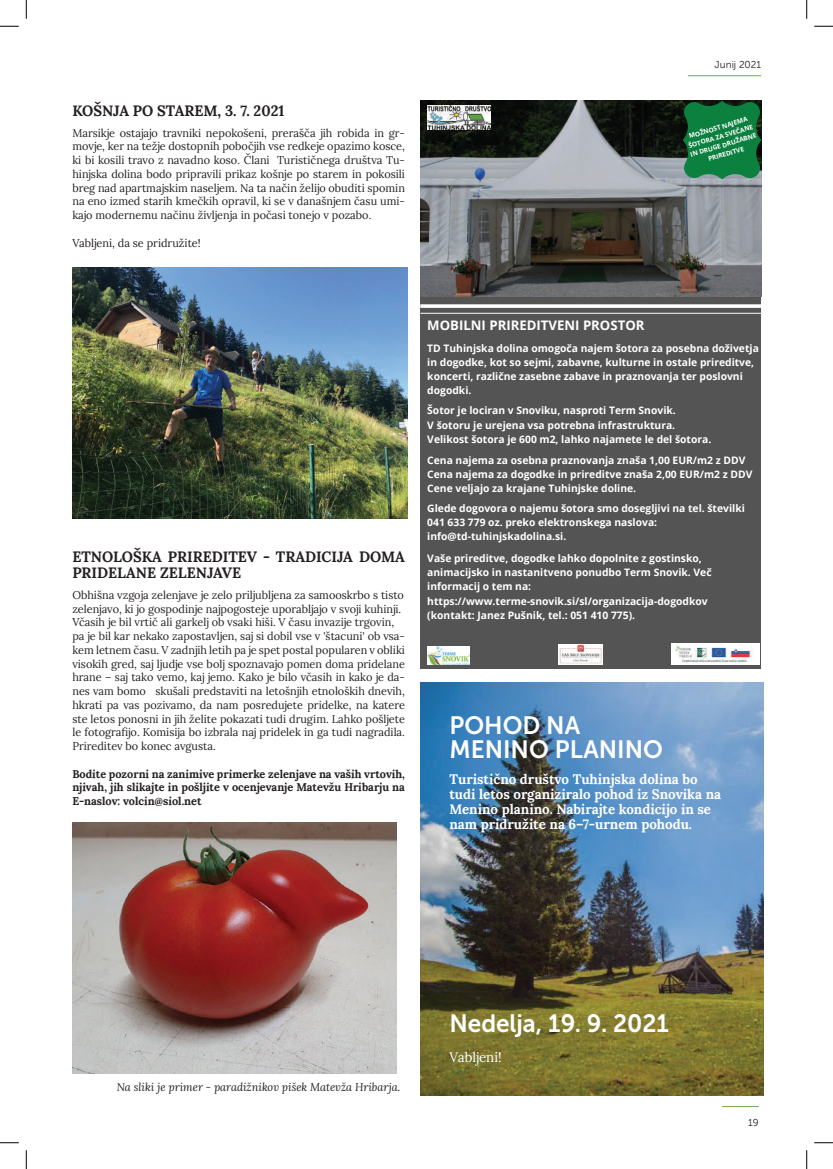
<style>
.page{position:relative;width:833px;height:1169px;background:#fff}
.page>*{position:absolute;margin:0;border:0;box-sizing:border-box;transform-origin:0 0}
.t1{font:25px/23.8px "Museo Sans 700";color:#fff}
.t2{font:700 15px/16.2px "Lora";color:#231f20}
.t3{font:700 13.75px/15px "Lora";color:#fff}
.t4{font:13.75px "Lora";color:#fff}
.t5{font:700 13.12px "Open Sans";color:#fff}
.t6{font:11.25px/13.8px "Lora";color:#231f20;text-align:justify}
.t7{font:700 11.25px/13.8px "Lora";color:#231f20;text-align:justify}
.t8{font:italic 11.25px "Lora";color:#231f20}
.t9{font:700 10.25px/14.1px "Open Sans";color:#fff}
.t10{font:10px "Museo Sans 300";color:#231f20}
.t11{font:700 6.5px/9.1px "Open Sans";color:#fff;text-align:center}
</style>
<div class="page">
<hr style="left:721px;top:1106px;width:37px;height:1px;background:#70ad45">
<hr style="left:687px;top:75px;width:73px;height:1px;background:#70ad45">
<img style="left:72px;top:268px;width:335px;height:251px">
<img style="left:72px;top:822px;width:324px;height:252px">
<img style="left:420px;top:101px;width:340px;height:196px">
<svg style="left:682px;top:101px;width:78px;height:78px;background:#13773f"></svg>
<img style="left:427px;top:106px;width:63px;height:23px">
<div style="left:420px;top:297px;width:340px;height:371px;background:#535453"></div>
<svg style="left:420px;top:304px;width:340px;height:4px"></svg>
<hr style="left:420px;top:313px;width:340px;height:1px;background:#fff">
<img style="left:427px;top:647px;width:42px;height:18px">
<img style="left:558px;top:644px;width:44px;height:21px">
<img style="left:671px;top:643px;width:88px;height:22px">
<img style="left:420px;top:683px;width:343px;height:412px">
<svg style="left:0;top:25px;width:19px;height:2px"></svg>
<svg style="left:814px;top:25px;width:18px;height:2px"></svg>
<svg style="left:0;top:1142px;width:19px;height:1px"></svg>
<svg style="left:814px;top:1142px;width:18px;height:1px"></svg>
<svg style="left:25px;top:0;width:2px;height:19px"></svg>
<svg style="left:25px;top:1150px;width:2px;height:19px"></svg>
<svg style="left:806px;top:0;width:1px;height:19px"></svg>
<svg style="left:806px;top:1150px;width:1px;height:19px"></svg>
<h2 class="t2" style="left:72px;top:101px;width:213px">KOŠNJA PO STAREM, 3. 7. 2021</h2>
<p class="t6" style="left:72px;top:125px;width:334px">Marsikje ostajajo travniki nepokošeni, prerašča jih robida in gr&shy;movje, ker na težje dostopnih pobočjih vse redkeje opazimo kosce, ki bi kosili travo z navadno koso. Člani Turističnega društva Tu&shy;hinjska dolina bodo pripravili prikaz košnje po starem in pokosili breg nad apartmajskim naseljem. Na ta način želijo obuditi spomin na eno izmed starih kmečkih opravil, ki se v današnjem času umi&shy;kajo modernemu načinu življenja in počasi tonejo v pozabo.</p>
<p class="t6" style="left:72px;top:235px;width:130px">Vabljeni, da se pridružite!</p>
<p class="t10" style="left:714px;top:59px;width:48px">Junij 2021</p>
<p class="t11" style="left:683px;top:133px;width:70px;rotate:-17deg">MOŽNOST NAJEMA<br>ŠOTORA ZA SVEČANE<br>IN DRUGE DRUŽABNE<br>PRIREDITVE</p>
<h2 class="t2" style="left:72px;top:547px;width:334px">ETNOLOŠKA PRIREDITEV - TRADICIJA DOMA<br>PRIDELANE ZELENJAVE</h2>
<p class="t6" style="left:72px;top:587px;width:334px;text-align:left">Obhišna vzgoja zelenjave je zelo priljubljena za samooskrbo s tisto zelenjavo, ki jo gospodinje najpogosteje uporabljajo v svoji kuhinji.<br>Včasih je bil vrtič ali garkelj ob vsaki hiši. V času invazije trgovin, pa je bil kar nekako zapostavljen, saj si dobil vse v 'štacuni' ob vsa&shy;kem letnem času. V zadnjih letih pa je spet postal popularen v obliki visokih gred, saj ljudje vse bolj spoznavajo pomen doma pridelane hrane – saj tako vemo, kaj jemo. Kako je bilo včasih in kako je da&shy;nes vam bomo skušali predstaviti na letošnjih etnoloških dnevih, hkrati pa vas pozivamo, da nam posredujete pridelke, na katere ste letos ponosni in jih želite pokazati tudi drugim. Lahko pošljete le fotografijo. Komisija bo izbrala naj pridelek in ga tudi nagradila.<br>Prireditev bo konec avgusta.</p>
<p class="t7" style="left:72px;top:765px;width:334px">Bodite pozorni na zanimive primerke zelenjave na vaših vrtovih, njivah, jih slikajte in pošljite v ocenjevanje Matevžu Hribarju na E-naslov: volcin@siol.net</p>
<p class="t5" style="left:427px;top:316px;width:219px">MOBILNI PRIREDITVENI PROSTOR</p>
<p class="t9" style="left:427px;top:341px;width:333px">TD Tuhinjska dolina omogoča najem šotora za posebna doživetja in dogodke, kot so sejmi, zabavne, kulturne in ostale prireditve, koncerti, različne zasebne zabave in praznovanja ter poslovni dogodki.</p>
<p class="t9" style="left:427px;top:403px;width:285px">Šotor je lociran v Snoviku, nasproti Term Snovik.<br>V šotoru je urejena vsa potrebna infrastruktura.<br>Velikost šotora je 600 m2, lahko najamete le del šotora.</p>
<p class="t9" style="left:427px;top:452px;width:326px">Cena najema za osebna praznovanja znaša 1,00 EUR/m2 z DDV<br>Cena najema za dogodke in prireditve znaša 2,00 EUR/m2 z DDV<br>Cene veljajo za krajane Tuhinjske doline.</p>
<p class="t9" style="left:427px;top:501px;width:319px">Glede dogovora o najemu šotora smo dosegljivi na tel. številki<br>041 633 779 oz. preko elektronskega naslova: info@td-tuhinjskadolina.si.</p>
<p class="t9" style="left:427px;top:551px;width:286px">Vaše prireditve, dogodke lahko dopolnite z gostinsko, animacijsko in nastanitveno ponudbo Term Snovik. Več informacij o tem na: https://www.terme-snovik.si/sl/organizacija-dogodkov (kontakt: Janez Pušnik, tel.: 051 410 775).</p>
<h1 class="t1" style="left:449px;top:714px;width:215px">POHOD NA<br>MENINO PLANINO</h1>
<p class="t3" style="left:449px;top:770px;width:273px">Turistično društvo Tuhinjska dolina bo tudi letos organiziralo pohod iz Snovika na Menino planino. Nabirajte kondicijo in se nam pridružite na 6–7-urnem pohodu.</p>
<p class="t8" style="left:117px;top:1079px;width:285px">Na sliki je primer - paradižnikov pišek Matevža Hribarja.</p>
<h1 class="t1" style="left:449px;top:1011px;width:221px">Nedelja, 19. 9. 2021</h1>
<p class="t4" style="left:449px;top:1046px;width:54px">Vabljeni!</p>
<p class="t10" style="left:747px;top:1117px;width:12px">19</p>
</div>
